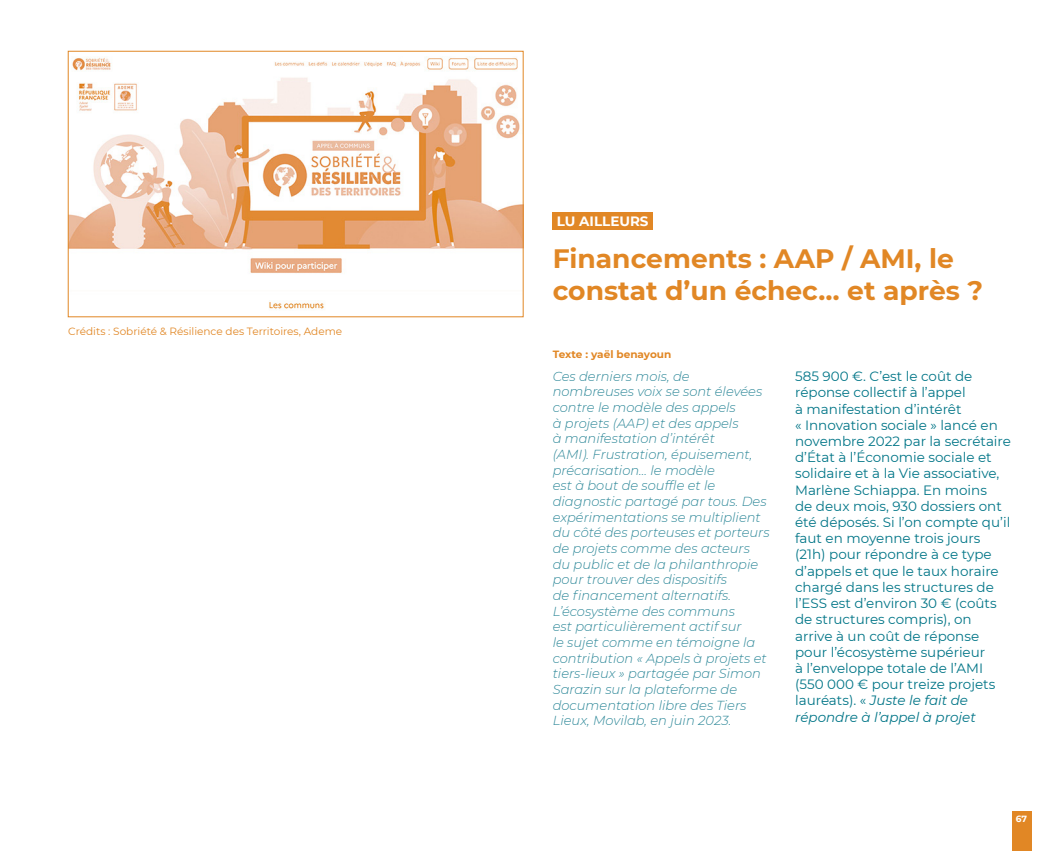
<style>
.page{position:relative;width:1063px;height:851px;background:#fff}
.page>*{position:absolute;margin:0;border:0;box-sizing:border-box;transform-origin:0 0}
.t1{font:700 26.55px/32px "Montserrat";color:#e18725}
.t2{font:13.5px/16.2px "Montserrat";color:#017587}
.t3{font:700 13.5px "Montserrat";color:#fff}
.t4{font:italic 300 13.05px/15.6px "Montserrat";color:#2c8798}
.Note_de_bas_de_page{font:10.5px "Montserrat";color:#e18725}
.t5{font:700 10.5px "Montserrat";color:#e18725}
.t6{font:700 9px "Montserrat";color:#fff}
.s1{font-style:italic}
</style>
<div class="page">
<div style="left:1012px;top:810px;width:19px;height:40px;background:#e18725"></div>
<div style="left:553px;top:213px;width:100px;height:17px;background:#e18725"></div>
<img style="left:70px;top:56px;width:451px;height:253px">
<div style="left:68px;top:51px;width:455px;height:266px;border:1px solid #e18725"></div>
<p class="Note_de_bas_de_page" style="left:68px;top:324px;width:275px">Crédits : Sobriété &amp; Résilience des Territoires, Ademe</p>
<p class="t3" style="left:557px;top:212px;width:93px">LU AILLEURS</p>
<p class="t1" style="left:553px;top:241px;width:432px">Financements : AAP / AMI, le constat d’un échec… et après ?</p>
<p class="t5" style="left:553px;top:346px;width:120px">Texte : yaël benayoun</p>
<p class="t4" style="left:553px;top:368px;width:218px">Ces derniers mois, de nombreuses voix se sont élevées contre le modèle des appels<br>à projets (AAP) et des appels<br>à manifestation d’intérêt<br>(AMI). Frustration, épuisement, précarisation… le modèle<br>est à bout de souffle et le diagnostic partagé par tous. Des expérimentations se multiplient du côté des porteuses et porteurs de projets comme des acteurs du public et de la philanthropie pour trouver des dispositifs<br>de financement alternatifs.<br>L’écosystème des communs<br>est particulièrement actif sur<br>le sujet comme en témoigne la contribution « Appels à projets et tiers-lieux » partagée par Simon<br>Sarazin sur la plateforme de documentation libre des Tiers<br>Lieux, Movilab, en juin 2023.</p>
<p class="t2" style="left:795px;top:367px;width:217px">585 900 €. C’est le coût de réponse collectif à l’appel<br>à manifestation d’intérêt<br>« Innovation sociale » lancé en novembre 2022 par la secrétaire d’État à l’Économie sociale et solidaire et à la Vie associative,<br>Marlène Schiappa. En moins<br>de deux mois, 930 dossiers ont été déposés. Si l’on compte qu’il faut en moyenne trois jours (21h) pour répondre à ce type d’appels et que le taux horaire chargé dans les structures de l’ESS est d’environ 30 € (coûts de structures compris), on arrive à un coût de réponse pour l’écosystème supérieur<br>à l’enveloppe totale de l’AMI (550 000 € pour treize projets lauréats). « <span class="s1">Juste le fait de répondre à l’appel à projet</span></p>
<p class="t6" style="left:1016px;top:811px;width:13px">67</p>
</div>
